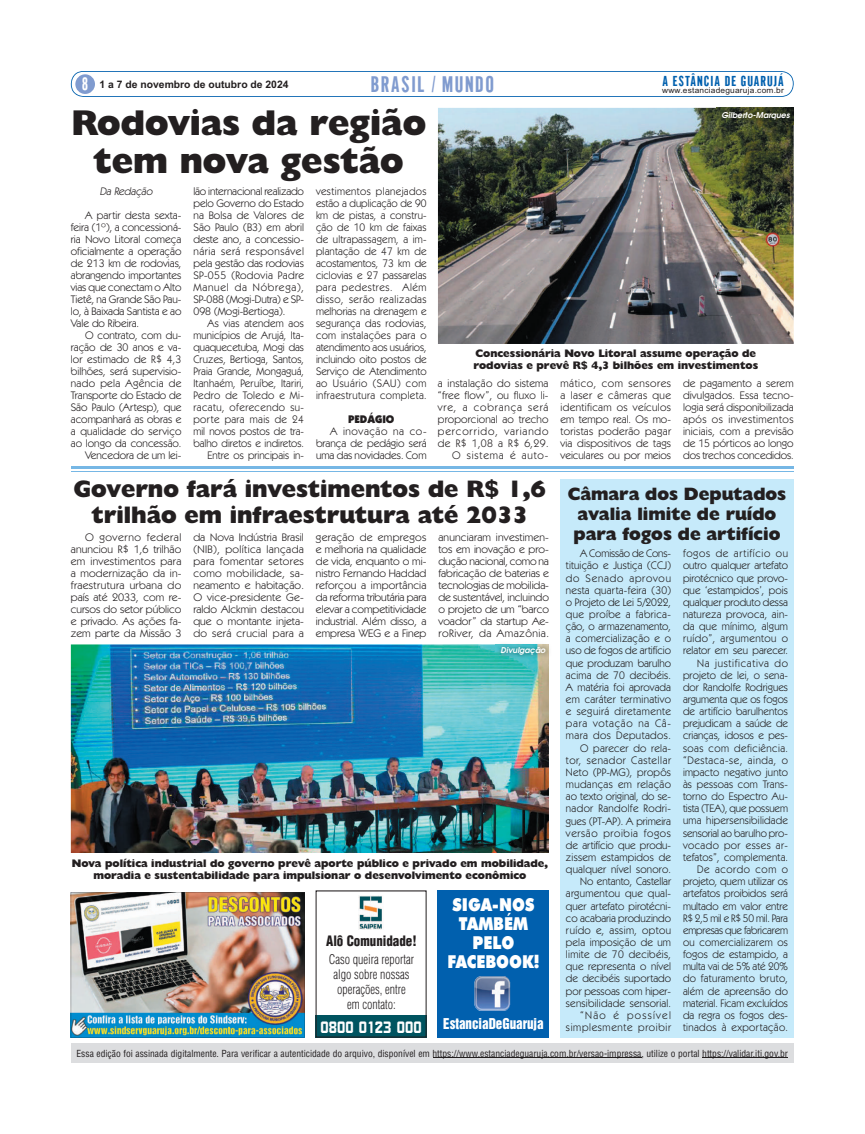
<style>
.page{position:relative;width:865px;height:1134px;background:#fff}
.page>*{position:absolute;margin:0;border:0;box-sizing:border-box;transform-origin:0 0}
.t1{font:800 36px/38px "Humanist 521 BT";color:#231f20;text-align:center}
.t2{font:800 24px/26px "Humanist 521 BT";color:#231f20;text-align:center}
.t3{font:21.9px "Gothic CG No 1";letter-spacing:.075em;color:#809bcf}
.t4{font:800 18px/20px "Humanist 521 BT";color:#231f20;text-align:center}
.t5{font:900 17.8px/18.9px "Futura BT";color:#fff;text-align:center;scale:.86 1}
.t6{font:17.3px "Gothic CG No 1";color:#fff}
.t7{font:15.1px "Upsilon";color:#fff;scale:.93 1}
.t8{font:14px "Gothic CG No 1";letter-spacing:.075em;color:#0160ae}
.t9{font:14px "Switzerland Cond Black Plain";color:#231f20;scale:.93 1}
.t10{font:13.6px "Switzerland Inserat Plain";color:#fff;scale:.95 1}
.t11{font:12.9px/15.1px "Switzerland Cond Light";color:#231f20;text-align:center;scale:.93 1}
.t12{font:11px/12px "Kabel IT Cby BT";letter-spacing:.01em;color:#231f20;text-align:justify}
.t13{font:800 11px/12px "Humanist 521 BT";color:#231f20}
.t14{font:italic 11px "Kabel IT Cby BT";color:#231f20}
.t15{font:900 11px "Kabel IT Cby BT";color:#231f20}
.t16{font:700 10.4px "Arial";color:#231f20}
.t17{font:9.5px "Switzerland Condensed";color:#231f20}
.t18{font:italic 700 8px "Avalon";color:#fff}
.t19{font:7.9px "Arial";letter-spacing:.025em;color:#231f20;scale:1.06 1}
</style>
<div class="page">
<img style="left:71px;top:644px;width:478px;height:209px">
<img style="left:438px;top:108px;width:356px;height:236px">
<svg style="left:71px;top:71px;width:723px;height:26px"></svg>
<div style="left:75px;top:74px;width:20px;height:20px;background:#809bcf;border-radius:50%"></div>
<div style="left:71px;top:1043px;width:723px;height:20px;background:#dcdddf"></div>
<hr style="left:433px;top:1057px;width:208px;height:1px;background:#231f20">
<hr style="left:702px;top:1057px;width:86px;height:1px;background:#231f20">
<img style="left:71px;top:892px;width:233px;height:146px">
<hr style="left:71px;top:467px;width:723px;height:2px;background:#76b7e5">
<hr style="left:71px;top:471px;width:723px;height:1px;background:#76b7e5">
<div style="left:560px;top:479px;width:234px;height:559px;background:#c6eafa"></div>
<img style="left:496px;top:644px;width:53px;height:17px">
<img style="left:716px;top:107px;width:78px;height:1px">
<img style="left:716px;top:108px;width:78px;height:17px">
<div style="left:438px;top:890px;width:111px;height:148px;background:#0160ae"></div>
<img style="left:474px;top:976px;width:36px;height:35px">
<svg style="left:316px;top:890px;width:111px;height:148px"></svg>
<h3 class="t6" style="left:82px;top:78px;width:7px">8</h3>
<p class="t16" style="left:100px;top:80px;width:191px">1 a 7 de novembro de outubro de 2024</p>
<h3 class="t3" style="left:371px;top:76px;width:125px">BRASIL / MUNDO</h3>
<p class="t8" style="left:663px;top:76px;width:123px">A ESTÂNCIA DE GUARUJÁ</p>
<p class="t19" style="left:662px;top:87px;width:116px">www.estanciadeguaruja.com.br</p>
<h1 class="t1" style="left:71px;top:108px;width:356px">Rodovias da região tem nova gestão</h1>
<p class="t14" style="left:100px;top:187px;width:56px">Da Redação</p>
<p class="t12" style="left:71px;top:210px;width:112px;text-indent:14px">A partir desta sexta&shy;feira (1º), a concessioná&shy;ria Novo Litoral começa oficialmente a operação de 213 km de rodovias, abrangendo importantes vias que conectam o Alto Tietê, na Grande São Pau&shy;lo, à Baixada Santista e ao Vale do Ribeira.</p>
<p class="t12" style="left:71px;top:330px;width:112px;text-align:right">O contrato, com du&shy;ração de 30 anos e va&shy;lor estimado de R$ 4,3 bilhões, será supervisio&shy;nado pela Agência de<br>Transporte do Estado de<br>São Paulo (Artesp), que acompanhará as obras e a qualidade do serviço ao longo da concessão.<br>Vencedora de um lei-</p>
<p class="t12" style="left:193px;top:186px;width:112px">lão internacional realizado pelo Governo do Estado na Bolsa de Valores de São Paulo (B3) em abril deste ano, a concessio&shy;nária será responsável pela gestão das rodovias SP-055 (Rodovia Padre Manuel da Nóbrega), SP-088 (Mogi-Dutra) e SP-098 (Mogi-Bertioga).</p>
<p class="t12" style="left:193px;top:318px;width:112px;text-align:right">As vias atendem aos municípios de Arujá, Ita&shy;quaquecetuba, Mogi das<br>Cruzes, Bertioga, Santos,<br>Praia Grande, Mongaguá,<br>Itanhaém, Peruíbe, Itariri,<br>Pedro de Toledo e Mi&shy;racatu, oferecendo su&shy;porte para mais de 24 mil novos postos de tra&shy;balho diretos e indiretos.<br>Entre os principais in-</p>
<p class="t12" style="left:316px;top:186px;width:112px">vestimentos planejados estão a duplicação de 90 km de pistas, a constru&shy;ção de 10 km de faixas de ultrapassagem, a im&shy;plantação de 47 km de acostamentos, 73 km de ciclovias e 27 passarelas para pedestres. Além disso, serão realizadas melhorias na drenagem e segurança das rodovias, com instalações para o atendimento aos usuários, incluindo oito postos de Serviço de Atendimento ao Usuário (SAU) com infraestrutura completa.</p>
<p class="t15" style="left:348px;top:415px;width:48px">PEDÁGIO</p>
<p class="t12" style="left:316px;top:426px;width:112px;text-indent:14px">A inovação na co&shy;brança de pedágio será uma das novidades. Com</p>
<p class="t18" style="left:721px;top:112px;width:70px">Gilberto-Marques</p>
<p class="t13" style="left:473px;top:349px;width:286px">Concessionária Novo Litoral assume operação de rodovias e prevê R$ 4,3 bilhões em investimentos</p>
<p class="t12" style="left:438px;top:378px;width:112px;text-align:right">a instalação do sistema “free flow”, ou fluxo li&shy;vre, a cobrança será proporcional ao trecho percorrido, variando de R$ 1,08 a R$ 6,29.<br>O sistema é auto-</p>
<p class="t12" style="left:561px;top:378px;width:112px">mático, com sensores a laser e câmeras que identificam os veículos em tempo real. Os mo&shy;toristas poderão pagar via dispositivos de tags veiculares ou por meios</p>
<p class="t12" style="left:683px;top:378px;width:112px">de pagamento a serem divulgados. Essa tecno&shy;logia será disponibilizada após os investimentos iniciais, com a previsão de 15 pórticos ao longo dos trechos concedidos.</p>
<h2 class="t2" style="left:74px;top:478px;width:473px">Governo fará investimentos de R$ 1,6 trilhão em infraestrutura até 2033</h2>
<p class="t12" style="left:71px;top:532px;width:112px;text-indent:14px">O governo federal anunciou R$ 1,6 trilhão em investimentos para a modernização da in&shy;fraestrutura urbana do país até 2033, com re&shy;cursos do setor público e privado. As ações fa&shy;zem parte da Missão 3</p>
<p class="t12" style="left:193px;top:532px;width:112px">da Nova Indústria Brasil (NIB), política lançada para fomentar setores como mobilidade, sa&shy;neamento e habitação.<br>O vice-presidente Ge&shy;raldo Alckmin destacou que o montante injeta&shy;do será crucial para a</p>
<p class="t12" style="left:316px;top:532px;width:112px">geração de empregos e melhoria na qualidade de vida, enquanto o mi&shy;nistro Fernando Haddad reforçou a importância da reforma tributária para elevar a competitividade industrial. Além disso, a empresa WEG e a Finep</p>
<p class="t12" style="left:438px;top:532px;width:112px">anunciaram investimen&shy;tos em inovação e pro&shy;dução nacional, como na fabricação de baterias e tecnologias de mobilida&shy;de sustentável, incluindo o projeto de um “barco voador” da startup Ae&shy;roRiver, da Amazônia.</p>
<p class="t18" style="left:501px;top:647px;width:46px">Divulgação</p>
<p class="t13" style="left:72px;top:858px;width:478px;text-align:center">Nova política industrial do governo prevê aporte público e privado em mobilidade, moradia e sustentabilidade para impulsionar o desenvolvimento econômico</p>
<p class="t9" style="left:326px;top:936px;width:99px">Alô Comunidade!</p>
<p class="t11" style="left:329px;top:952px;width:93px">Caso queira reportar algo sobre nossas operações, entre<br>em contato:</p>
<h3 class="t5" style="left:447px;top:897px;width:109px">SIGA-NOS<br>TAMBÉM<br>PELO<br>FACEBOOK!</h3>
<h3 class="t7" style="left:321px;top:1021px;width:110px">0800 0123 000</h3>
<p class="t10" style="left:443px;top:1018px;width:107px">EstanciaDeGuaruja</p>
<h3 class="t4" style="left:568px;top:486px;width:220px">Câmara dos Deputados avalia limite de ruído para fogos de artifício</h3>
<p class="t12" style="left:566px;top:548px;width:107px;text-align:right">A Comissão de Cons&shy;tituição e Justiça (CCJ) do Senado aprovou nesta quarta-feira (30) o Projeto de Lei 5/2022, que proíbe a fabrica&shy;ção, o armazenamento, a comercialização e o uso de fogos de artifício que produzam barulho acima de 70 decibéis.<br>A matéria foi aprovada em caráter terminativo e seguirá diretamente para votação na Câ&shy;mara dos Deputados.<br>O parecer do rela&shy;tor, senador Castellar<br>Neto (PP-MG), propôs mudanças em relação ao texto original, do se&shy;nador Randolfe Rodri&shy;gues (PT-AP). A primeira versão proibia fogos de artifício que produ&shy;zissem estampidos de qualquer nível sonoro.<br>No entanto, Castellar argumentou que qual&shy;quer artefato pirotécni&shy;co acabaria produzindo ruído e, assim, optou pela imposição de um limite de 70 decibéis, que representa o nível de decibéis suportado por pessoas com hiper&shy;sensibilidade sensorial. “Não é possível simplesmente proibir</p>
<p class="t12" style="left:683px;top:548px;width:107px;text-align:right">fogos de artifício ou outro qualquer artefato pirotécnico que provo&shy;que ‘estampidos’, pois qualquer produto dessa natureza provoca, ain&shy;da que mínimo, algum ruído”, argumentou o relator em seu parecer.<br>Na justificativa do projeto de lei, o sena&shy;dor Randolfe Rodrigues argumenta que os fogos de artifício barulhentos prejudicam a saúde de crianças, idosos e pes&shy;soas com deficiência. “Destaca-se, ainda, o impacto negativo junto às pessoas com Trans&shy;torno do Espectro Au&shy;tista (TEA), que possuem uma hipersensibilidade sensorial ao barulho pro&shy;vocado por esses ar&shy;tefatos”, complementa.<br>De acordo com o projeto, quem utilizar os artefatos proibidos será multado em valor entre<br>R$ 2,5 mil e R$ 50 mil. Para empresas que fabricarem ou comercializarem os fogos de estampido, a multa vai de 5% até 20% do faturamento bruto, além de apreensão do material. Ficam excluídos da regra os fogos des&shy;tinados à exportação.</p>
<p class="t17" style="left:77px;top:1049px;width:713px">Essa edição foi assinada digitalmente. Para verificar a autenticidade do arquivo, disponível em https://www.estanciadeguaruja.com.br/versao-impressa, utilize o portal https://validar.iti.gov.br</p>
</div>
